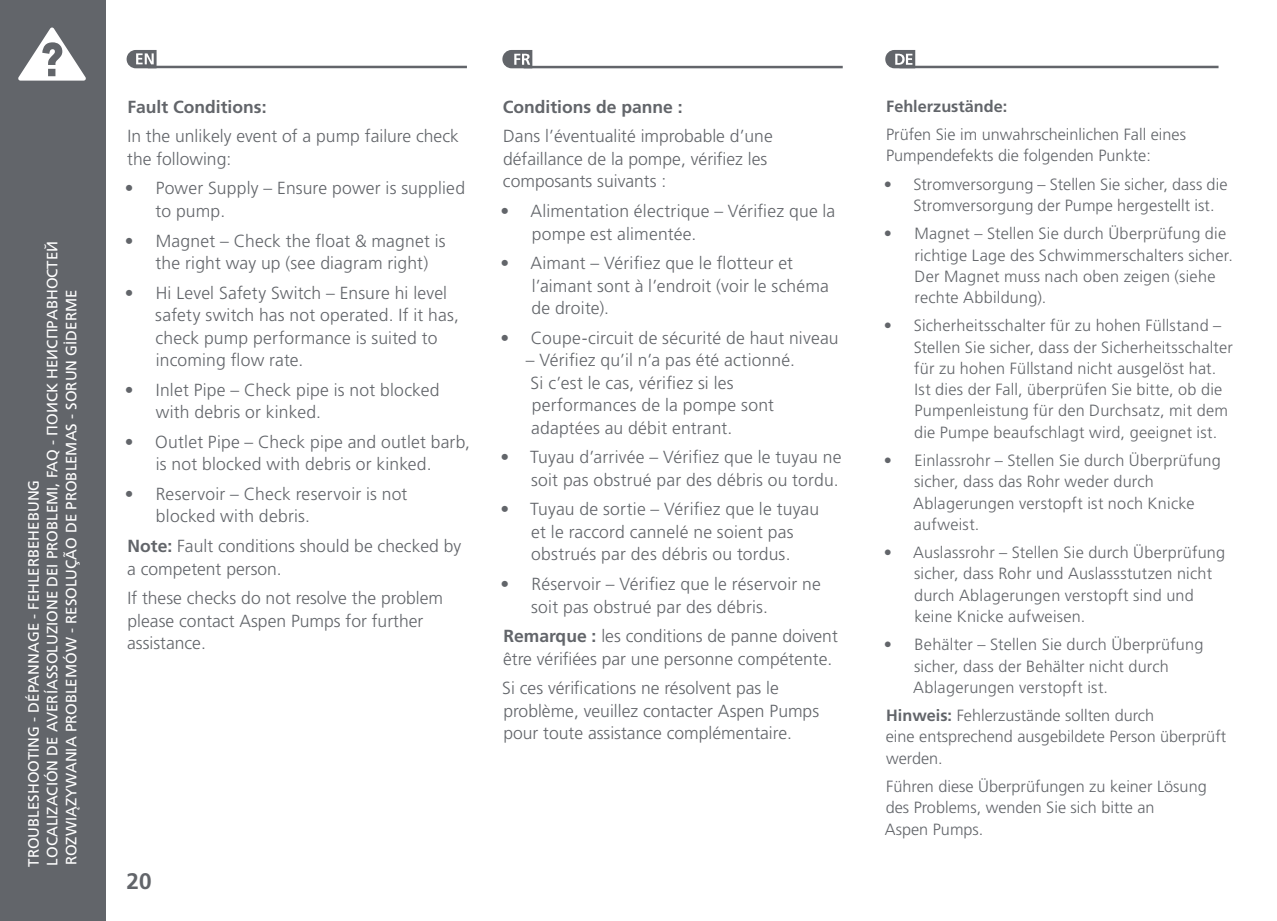
<style>
.page{position:relative;width:1277px;height:921px;background:#fff}
.page>*{position:absolute;margin:0;border:0;box-sizing:border-box;transform-origin:0 0}
.t1{font:700 22.5px "Frutiger LT Pro";color:#62656a}
.t2{font:300 17.5px/22.5px "Frutiger LT Pro";letter-spacing:.01em;color:#62656a}
.t3{font:700 17.5px "Frutiger LT Pro";color:#62656a}
.t4{font:300 16.25px/21.2px "Frutiger LT Pro";letter-spacing:.01em;color:#62656a}
.t5{font:700 16.25px "Frutiger LT Pro";color:#62656a}
.t6{font:15px/18.8px "Frutiger LT Pro";color:#fff}
.s1{font-family:"Frutiger LTCYR"}
.s2{font-weight:700}
</style>
<div class="page">
<div style="left:0;top:0;width:105px;height:921px;background:#62656a"></div>
<svg style="left:18px;top:28px;width:68px;height:53px"></svg>
<svg style="left:502px;top:50px;width:30px;height:18px"></svg>
<svg style="left:127px;top:50px;width:29px;height:18px"></svg>
<svg style="left:885px;top:50px;width:30px;height:18px"></svg>
<hr style="left:148px;top:66px;width:319px;height:2px;background:#62656a">
<hr style="left:523px;top:66px;width:319px;height:2px;background:#62656a">
<hr style="left:899px;top:66px;width:319px;height:2px;background:#62656a">
<p class="t6" style="left:24px;top:867px;width:627px;rotate:-90deg">TROUBLESHOOTING - DÉPANNAGE - FEHLERBEHEBUNG<br>LOCALIZACIÓN DE AVERÍASSOLUZIONE DEI PROBLEMI, FAQ - <span class="s1">ПОИСК НЕИСПРАВНОСТЕЙ<br></span>ROZWIĄZYWANIA PROBLEMÓW - RESOLUÇÃO DE PROBLEMAS - SORUN GİDERME</p>
<p class="t3" style="left:127px;top:96px;width:141px">Fault Conditions:</p>
<p class="t2" style="left:127px;top:125px;width:333px">In the unlikely event of a pump failure check the following:</p>
<p class="t2" style="left:155px;top:177px;width:311px;text-indent:-31px">• Power Supply – Ensure power is supplied to pump.</p>
<p class="t2" style="left:155px;top:229px;width:291px;text-indent:-31px">• Magnet – Check the float &amp; magnet is the right way up (see diagram right)</p>
<p class="t2" style="left:155px;top:281px;width:305px;text-indent:-30px">• Hi Level Safety Switch – Ensure hi level safety switch has not operated. If it has, check pump performance is suited to incoming flow rate.</p>
<p class="t2" style="left:156px;top:379px;width:285px;text-indent:-31px">• Inlet Pipe – Check pipe is not blocked with debris or kinked.</p>
<p class="t2" style="left:125px;top:431px;width:347px;text-align:center">• Outlet Pipe – Check pipe and outlet barb, is not blocked with debris or kinked.</p>
<p class="t2" style="left:156px;top:483px;width:253px;text-indent:-31px">• Reservoir – Check reservoir is not blocked with debris.</p>
<p class="t2" style="left:127px;top:535px;width:335px"><span class="s2">Note:</span> Fault conditions should be checked by a competent person.</p>
<p class="t2" style="left:127px;top:587px;width:317px">If these checks do not resolve the problem please contact Aspen Pumps for further assistance.</p>
<p class="t3" style="left:503px;top:96px;width:181px">Conditions de panne :</p>
<p class="t2" style="left:503px;top:125px;width:271px">Dans l’éventualité improbable d’une défaillance de la pompe, vérifiez les composants suivants :</p>
<p class="t2" style="left:531px;top:200px;width:305px;text-indent:-31px">• Alimentation électrique – Vérifiez que la pompe est alimentée.</p>
<p class="t2" style="left:531px;top:252px;width:299px;text-indent:-31px">• Aimant – Vérifiez que le flotteur et l’aimant sont à l’endroit (voir le schéma de droite).</p>
<p class="t2" style="left:500px;top:327px;width:339px">• Coupe-circuit de sécurité de haut niveau</p>
<p class="t2" style="left:526px;top:349px;width:271px">– Vérifiez qu’il n’a pas été actionné.<br>Si c’est le cas, vérifiez si les performances de la pompe sont adaptées au débit entrant.</p>
<p class="t2" style="left:500px;top:446px;width:342px;text-align:right">• Tuyau d’arrivée – Vérifiez que le tuyau ne soit pas obstrué par des débris ou tordu.</p>
<p class="t2" style="left:500px;top:498px;width:320px;text-align:center">• Tuyau de sortie – Vérifiez que le tuyau et le raccord cannelé ne soient pas obstrués par des débris ou tordus.</p>
<p class="t2" style="left:531px;top:573px;width:291px;text-indent:-30px">• Réservoir – Vérifiez que le réservoir ne soit pas obstrué par des débris.</p>
<p class="t2" style="left:503px;top:625px;width:336px"><span class="s2">Remarque :</span> les conditions de panne doivent être vérifiées par une personne compétente.</p>
<p class="t2" style="left:502px;top:677px;width:318px">Si ces vérifications ne résolvent pas le problème, veuillez contacter Aspen Pumps pour toute assistance complémentaire.</p>
<p class="t1" style="left:127px;top:868px;width:27px">20</p>
<p class="t5" style="left:886px;top:97px;width:122px">Fehlerzustände:</p>
<p class="t4" style="left:886px;top:124px;width:301px">Prüfen Sie im unwahrscheinlichen Fall eines<br>Pumpendefekts die folgenden Punkte:</p>
<p class="t4" style="left:913px;top:174px;width:315px;text-indent:-30px">• Stromversorgung – Stellen Sie sicher, dass die<br>Stromversorgung der Pumpe hergestellt ist.</p>
<p class="t4" style="left:914px;top:223px;width:320px;text-indent:-31px">• Magnet – Stellen Sie durch Überprüfung die richtige Lage des Schwimmerschalters sicher.<br>Der Magnet muss nach oben zeigen (siehe rechte Abbildung).</p>
<p class="t4" style="left:913px;top:315px;width:321px;text-indent:-30px">• Sicherheitsschalter für zu hohen Füllstand – Stellen Sie sicher, dass der Sicherheitsschalter für zu hohen Füllstand nicht ausgelöst hat.<br>Ist dies der Fall, überprüfen Sie bitte, ob die Pumpenleistung für den Durchsatz, mit dem die Pumpe beaufschlagt wird, geeignet ist.</p>
<p class="t4" style="left:913px;top:450px;width:309px;text-indent:-29px">• Einlassrohr – Stellen Sie durch Überprüfung sicher, dass das Rohr weder durch<br>Ablagerungen verstopft ist noch Knicke aufweist.</p>
<p class="t4" style="left:914px;top:542px;width:312px;text-indent:-30px">• Auslassrohr – Stellen Sie durch Überprüfung sicher, dass Rohr und Auslassstutzen nicht durch Ablagerungen verstopft sind und keine Knicke aufweisen.</p>
<p class="t4" style="left:913px;top:634px;width:291px;text-indent:-29px">• Behälter – Stellen Sie durch Überprüfung sicher, dass der Behälter nicht durch<br>Ablagerungen verstopft ist.</p>
<p class="t4" style="left:885px;top:705px;width:342px"><span class="s2">Hinweis:</span> Fehlerzustände sollten durch<br>eine entsprechend ausgebildete Person überprüft werden.</p>
<p class="t4" style="left:884px;top:776px;width:323px">Führen diese Überprüfungen zu keiner Lösung des Problems, wenden Sie sich bitte an<br>Aspen Pumps.</p>
</div>
